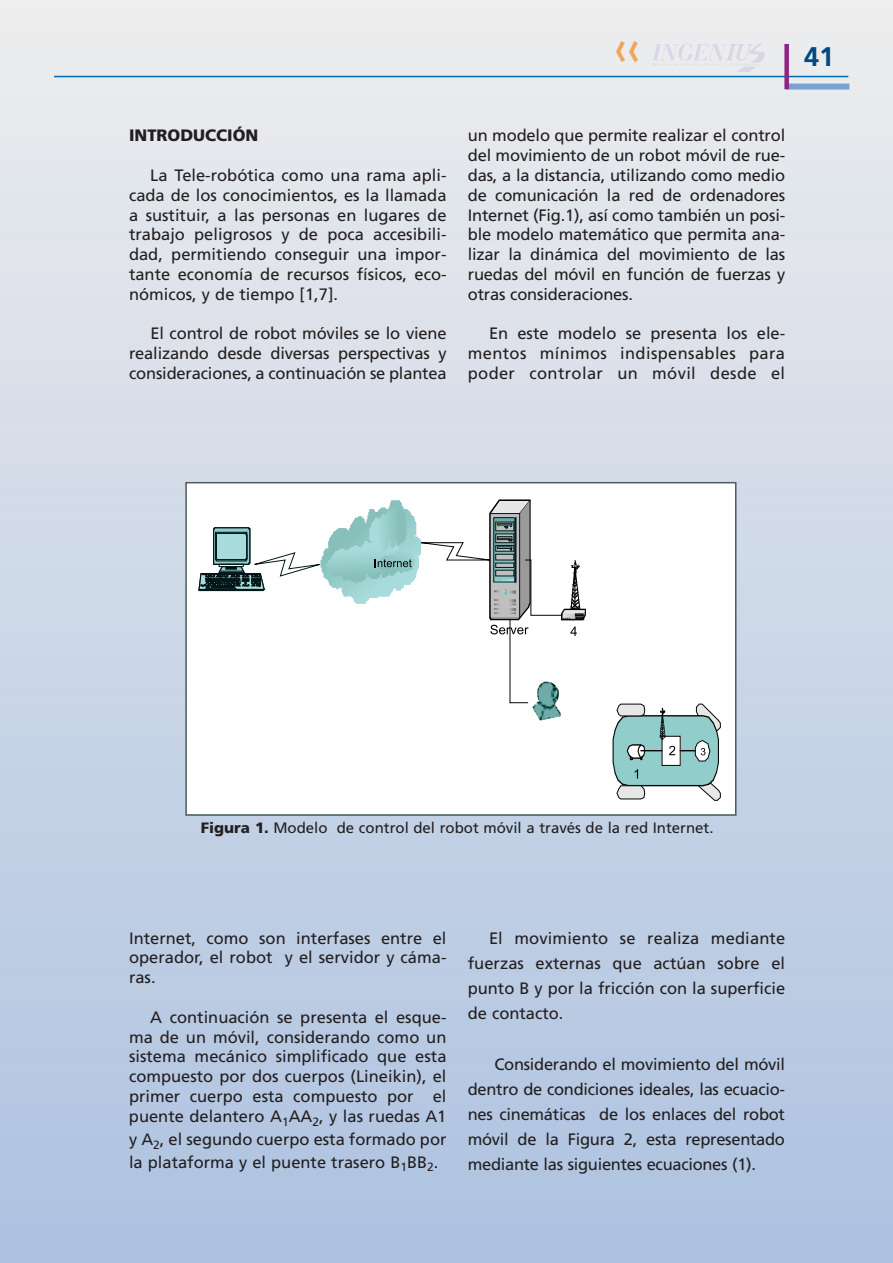
<style>
.page{position:relative;width:893px;height:1263px;background:#fff}
.page>*{position:absolute;margin:0;border:0;box-sizing:border-box;transform-origin:0 0}
.t1{font:700 27px "Frutiger";color:#014981}
.t2{font:16.5px/19.8px "Frutiger";color:#231f20;text-align:justify}
.t3{font:900 16.5px "Frutiger";color:#231f20}
.t4{font:15px "Frutiger";color:#231f20}
.s1{font-weight:900}
</style>
<div class="page">
<div style="left:0;top:0;width:893px;height:1263px;background:linear-gradient(to bottom,#ededee,#acc2e0)"></div>
<div style="left:787px;top:84px;width:62px;height:6px;background:#7ba3d0"></div>
<hr style="left:54px;top:76px;width:794px;height:1px;background:#006caf">
<div style="left:784px;top:44px;width:5px;height:45px;background:#8e2585"></div>
<svg style="left:652px;top:44px;width:113px;height:28px;background:#e6e6eb"></svg>
<div style="left:187px;top:483px;width:548px;height:331px;background:#fff"></div>
<img style="left:532px;top:703px;width:29px;height:17px">
<svg style="left:613px;top:704px;width:107px;height:96px"></svg>
<svg style="left:199px;top:499px;width:387px;height:204px"></svg>
<div style="left:185px;top:482px;width:551px;height:334px;border:2px solid #4e5c5e"></div>
<svg style="left:616px;top:41px;width:22px;height:21px"></svg>
<h1 class="t1" style="left:804px;top:46px;width:32px">41</h1>
<p class="t3" style="left:129px;top:129px;width:131px">INTRODUCCIÓN</p>
<p class="t2" style="left:129px;top:167px;width:319px;text-indent:21px">La Tele-robótica como una rama apli&shy;cada de los conocimientos, es la llamada a sustituir, a las personas en lugares de trabajo peligrosos y de poca accesibili&shy;dad, permitiendo conseguir una impor&shy;tante economía de recursos físicos, eco&shy;nómicos, y de tiempo [1,7].</p>
<p class="t2" style="left:129px;top:325px;width:319px;text-indent:21px">El control de robot móviles se lo viene realizando desde diversas perspectivas y consideraciones, a continuación se plantea</p>
<p class="t2" style="left:468px;top:127px;width:319px">un modelo que permite realizar el control del movimiento de un robot móvil de rue&shy;das, a la distancia, utilizando como medio de comunicación la red de ordenadores Internet (Fig.1), así como también un posi&shy;ble modelo matemático que permita ana&shy;lizar la dinámica del movimiento de las ruedas del móvil en función de fuerzas y otras consideraciones.</p>
<p class="t2" style="left:468px;top:325px;width:319px;text-indent:21px">En este modelo se presenta los ele&shy;mentos mínimos indispensables para poder controlar un móvil desde el</p>
<p class="t4" style="left:201px;top:822px;width:514px"><span class="s1">Figura 1.</span> Modelo de control del robot móvil a través de la red Internet.</p>
<p class="t2" style="left:129px;top:929px;width:319px">Internet, como son interfases entre el operador, el robot y el servidor y cáma&shy;ras.</p>
<p class="t2" style="left:129px;top:1008px;width:319px;text-indent:21px">A continuación se presenta el esque&shy;ma de un móvil, considerando como un sistema mecánico simplificado que esta compuesto por dos cuerpos (Lineikin), el primer cuerpo esta compuesto por el puente delantero A<sub>1</sub>AA<sub>2</sub>, y las ruedas A1</p>
<p class="t2" style="left:129px;top:1129px;width:319px;line-height:22.8px">y A<sub>2</sub>, el segundo cuerpo esta formado por la plataforma y el puente trasero B<sub>1</sub>BB<sub>2</sub>.</p>
<p class="t2" style="left:468px;top:927px;width:319px;line-height:25.2px;text-indent:21px">El movimiento se realiza mediante fuerzas externas que actúan sobre el punto B y por la fricción con la superficie de contacto.</p>
<p class="t2" style="left:468px;top:1052px;width:319px;line-height:25.2px;text-indent:27px">Considerando el movimiento del móvil dentro de condiciones ideales, las ecuacio&shy;nes cinemáticas de los enlaces del robot móvil de la Figura 2, esta representado mediante las siguientes ecuaciones (1).</p>
</div>
